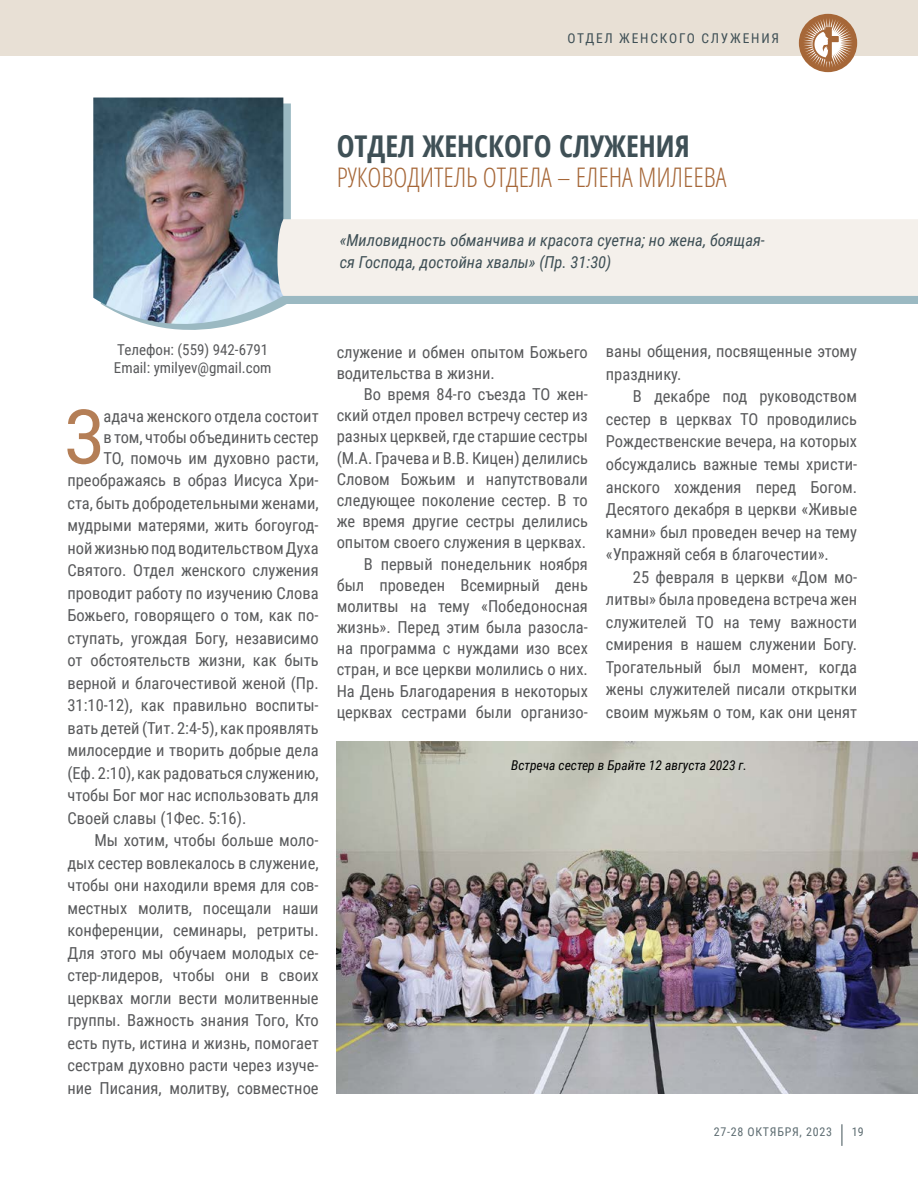
<style>
.page{position:relative;width:918px;height:1188px;background:#fff}
.page>*{position:absolute;margin:0;border:0;box-sizing:border-box;transform-origin:0 0}
.t1{font:75.6px "Roboto Condensed";color:#b47e56}
.t2{font:700 30px "Open Sans Condensed";color:#3f5056}
.t3{font:300 27px "Open Sans Condensed";color:#a66738}
.t4{font:16.5px/22.5px "Roboto Condensed";color:#58595b;text-align:justify}
.t5{font:italic 16.5px/22.5px "Roboto Condensed";color:#3f5056}
.t6{font:15px/18px "Roboto Condensed";color:#58595b}
.t7{font:italic 13.5px "Roboto Condensed";color:#000}
.t8{font:13.5px "Roboto Condensed";letter-spacing:.135em;color:#3f5056}
.t9{font:12px "Roboto Condensed";letter-spacing:.06em;color:#5d6c71}
</style>
<div class="page">
<div style="left:0;top:0;width:918px;height:56px;background:#e8e0d5"></div>
<svg style="left:155px;top:103px;width:136px;height:227px;fill:#9bb9c2"></svg>
<div style="left:277px;top:227px;width:641px;height:77px;background:#9bb9c2"></div>
<div style="left:799px;top:14px;width:58px;height:58px;background:#a66738;border-radius:50%"></div>
<svg style="left:803px;top:18px;width:50px;height:50px"></svg>
<img style="left:93px;top:98px;width:190px;height:228px">
<div style="left:277px;top:219px;width:641px;height:77px;background:#f4f0eb"></div>
<svg style="left:842px;top:1124px;width:1px;height:22px"></svg>
<img style="left:337px;top:741px;width:581px;height:353px">
<p class="t8" style="left:567px;top:28px;width:213px">ОТДЕЛ ЖЕНСКОГО СЛУЖЕНИЯ</p>
<h2 class="t2" style="left:337px;top:125px;width:355px">ОТДЕЛ ЖЕНСКОГО СЛУЖЕНИЯ</h2>
<h3 class="t3" style="left:337px;top:159px;width:391px">РУКОВОДИТЕЛЬ ОТДЕЛА – ЕЛЕНА МИЛЕЕВА</h3>
<p class="t5" style="left:340px;top:228px;width:427px">«Миловидность обманчива и красота суетна; но жена, боящая&shy;ся Господа, достойна хвалы» (Пр. 31:30)</p>
<p class="t6" style="left:114px;top:341px;width:159px">Телефон: (559) 942-6791<br>Email: ymilyev@gmail.com</p>
<h1 class="t1" style="left:64px;top:384px;width:41px">З</h1>
<p class="t4" style="left:103px;top:405px;width:217px;line-height:21px">адача женского отдела состоит в том, чтобы объединить сестер ТО, помочь им духовно расти,</p>
<p class="t4" style="left:67px;top:468px;width:253px">преображаясь в образ Иисуса Хри&shy;ста, быть добродетельными женами, мудрыми матерями, жить богоугод&shy;ной жизнью под водительством Духа Святого. Отдел женского служения проводит работу по изучению Слова Божьего, говорящего о том, как по&shy;ступать, угождая Богу, независимо от обстоятельств жизни, как быть верной и благочестивой женой (Пр.<br>31:10-12), как правильно воспиты&shy;вать детей (Тит. 2:4-5), как проявлять милосердие и творить добрые дела (Еф. 2:10), как радоваться служению, чтобы Бог мог нас использовать для Своей славы (1Фес. 5:16).</p>
<p class="t4" style="left:67px;top:828px;width:253px;text-indent:27px">Мы хотим, чтобы больше моло&shy;дых сестер вовлекалось в служение, чтобы они находили время для сов&shy;местных молитв, посещали наши конференции, семинары, ретриты.<br>Для этого мы обучаем молодых се&shy;стер-лидеров, чтобы они в своих церквах могли вести молитвенные группы. Важность знания Того, Кто есть путь, истина и жизнь, помогает сестрам духовно расти через изуче&shy;ние Писания, молитву, совместное</p>
<p class="t4" style="left:337px;top:341px;width:253px;line-height:21.1px">служение и обмен опытом Божьего водительства в жизни.</p>
<p class="t4" style="left:337px;top:383px;width:253px;line-height:21.1px;text-align:right">Во время 84-го съезда ТО жен&shy;ский отдел провел встречу сестер из разных церквей, где старшие сестры (М.А. Грачева и В.В. Кицен) делились<br>Словом Божьим и напутствовали следующее поколение сестер. В то же время другие сестры делились опытом своего служения в церквах.<br>В первый понедельник ноября был проведен Всемирный день молитвы на тему «Победоносная жизнь». Перед этим была разосла&shy;на программа с нуждами изо всех стран, и все церкви молились о них.<br>На День Благодарения в некоторых церквах сестрами были организо-</p>
<p class="t4" style="left:606px;top:340px;width:253px">ваны общения, посвященные этому празднику.</p>
<p class="t4" style="left:606px;top:385px;width:253px;text-indent:27px">В декабре под руководством сестер в церквах ТО проводились Рождественские вечера, на которых обсуждались важные темы христи&shy;анского хождения перед Богом.<br>Десятого декабря в церкви «Живые камни» был проведен вечер на тему «Упражняй себя в благочестии».</p>
<p class="t4" style="left:606px;top:565px;width:253px;text-indent:27px">25 февраля в церкви «Дом мо&shy;литвы» была проведена встреча жен служителей ТО на тему важности смирения в нашем служении Богу.<br>Трогательный был момент, когда жены служителей писали открытки своим мужьям о том, как они ценят</p>
<p class="t7" style="left:511px;top:756px;width:237px">Встреча сестер в Брайте 12 августа 2023 г.</p>
<p class="t9" style="left:714px;top:1123px;width:120px">27-28 ОКТЯБРЯ, 2023</p>
<p class="t9" style="left:852px;top:1123px;width:13px">19</p>
</div>
